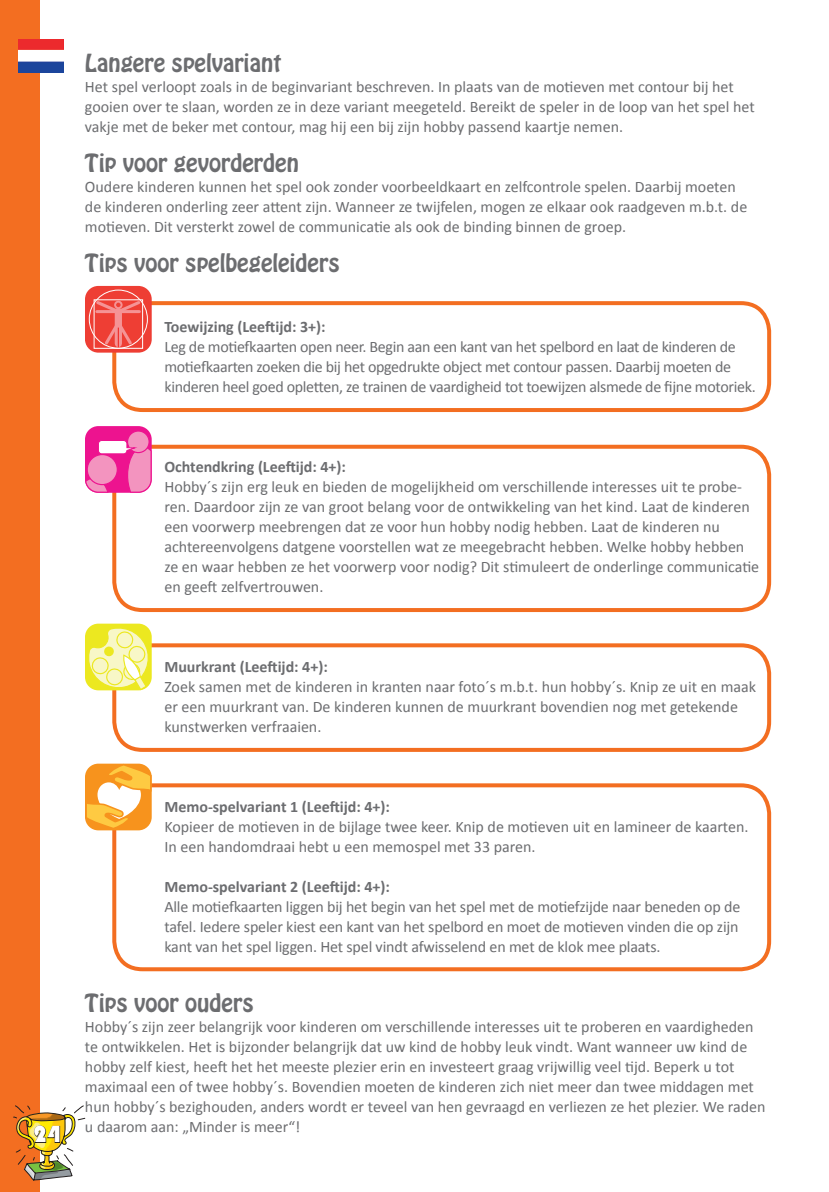
<style>
.page{position:relative;width:829px;height:1192px;background:#fff}
.page>*{position:absolute;margin:0;border:0;box-sizing:border-box;transform-origin:0 0}
.t1{font:24px "Bauhaus 93";color:#fff}
.t2{font:22px "Hobo Std";color:#6c6d70}
.t3{font:16px/20px "Calibri";color:#6c6d70}
.t4{font:16px/20px "Calibri";letter-spacing:-.02em;color:#6c6d70}
.t5{font:700 16px "Calibri";color:#6c6d70}
</style>
<div class="page">
<div style="left:0;top:0;width:40px;height:1192px;background:#f36e21"></div>
<img style="left:13px;top:1105px;width:72px;height:75px">
<img style="left:18px;top:39px;width:46px;height:33px">
<div style="left:112px;top:301px;width:659px;height:111px;border:4px solid #f36e21;border-radius:28px"></div>
<div style="left:112px;top:445px;width:659px;height:167px;border:4px solid #f36e21;border-radius:28px"></div>
<div style="left:112px;top:643px;width:659px;height:109px;border:4px solid #f36e21;border-radius:28px"></div>
<div style="left:112px;top:783px;width:659px;height:188px;border:4px solid #f36e21;border-radius:28px"></div>
<svg style="left:85px;top:764px;width:67px;height:66px"></svg>
<div style="left:85px;top:624px;width:67px;height:66px;background:#ece820;border-radius:13px"></div>
<svg style="left:88px;top:625px;width:63px;height:65px"></svg>
<svg style="left:85px;top:286px;width:67px;height:67px;background:#f0615a"></svg>
<svg style="left:85px;top:426px;width:67px;height:67px;background:#ef49a4"></svg>
<div style="left:128px;top:431px;width:21px;height:22px;background:#f394bf;border-radius:50%"></div>
<div style="left:127px;top:430px;width:23px;height:23px;border:1px solid #ed138f;border-radius:50%"></div>
<div style="left:87px;top:455px;width:30px;height:30px;background:#f394bf;border-radius:50%"></div>
<div style="left:87px;top:454px;width:31px;height:31px;border:1px solid #ed138f;border-radius:50%"></div>
<div style="left:98px;top:440px;width:29px;height:14px;background:#fff;border-radius:3px"></div>
<div style="left:98px;top:440px;width:29px;height:14px;border:1px solid #ed138f;border-radius:3px"></div>
<p class="t2" style="left:85px;top:48px;width:198px">Langere spelvariant</p>
<p class="t3" style="left:85px;top:77px;width:671px">Het spel verloopt zoals in de beginvariant beschreven. In plaats van de motieven met contour bij het gooien over te slaan, worden ze in deze variant meegeteld. Bereikt de speler in de loop van het spel het vakje met de beker met contour, mag hij een bij zijn hobby passend kaartje nemen.</p>
<p class="t2" style="left:85px;top:148px;width:215px">Tip voor gevorderden</p>
<p class="t3" style="left:85px;top:177px;width:664px">Oudere kinderen kunnen het spel ook zonder voorbeeldkaart en zelfcontrole spelen. Daarbij moeten de kinderen onderling zeer attent zijn. Wanneer ze twijfelen, mogen ze elkaar ook raadgeven m.b.t. de motieven. Dit versterkt zowel de communicatie als ook de binding binnen de groep.</p>
<p class="t2" style="left:85px;top:248px;width:256px">Tips voor spelbegeleiders</p>
<p class="t5" style="left:164px;top:316px;width:163px">Toewijzing (Leeftijd: 3+):</p>
<p class="t4" style="left:164px;top:337px;width:593px">Leg de motiefkaarten open neer. Begin aan een kant van het spelbord en laat de kinderen de motiefkaarten zoeken die bij het opgedrukte object met contour passen. Daarbij moeten de kinderen heel goed opletten, ze trainen de vaardigheid tot toewijzen alsmede de fijne motoriek.</p>
<p class="t5" style="left:164px;top:456px;width:183px">Ochtendkring (Leeftijd: 4+):</p>
<p class="t3" style="left:164px;top:477px;width:596px">Hobby´s zijn erg leuk en bieden de mogelijkheid om verschillende interesses uit te probe&shy;ren. Daardoor zijn ze van groot belang voor de ontwikkeling van het kind. Laat de kinderen een voorwerp meebrengen dat ze voor hun hobby nodig hebben. Laat de kinderen nu achtereenvolgens datgene voorstellen wat ze meegebracht hebben. Welke hobby hebben ze en waar hebben ze het voorwerp voor nodig? Dit stimuleert de onderlinge communicatie en geeft zelfvertrouwen.</p>
<p class="t5" style="left:164px;top:656px;width:165px">Muurkrant (Leeftijd: 4+):</p>
<p class="t3" style="left:164px;top:677px;width:593px">Zoek samen met de kinderen in kranten naar foto´s m.b.t. hun hobby´s. Knip ze uit en maak er een muurkrant van. De kinderen kunnen de muurkrant bovendien nog met getekende kunstwerken verfraaien.</p>
<h1 class="t1" style="left:33px;top:1121px;width:29px">24</h1>
<p class="t5" style="left:164px;top:796px;width:227px">Memo-spelvariant 1 (Leeftijd: 4+):</p>
<p class="t3" style="left:164px;top:817px;width:586px">Kopieer de motieven in de bijlage twee keer. Knip de motieven uit en lamineer de kaarten.<br>In een handomdraai hebt u een memospel met 33 paren.</p>
<p class="t5" style="left:164px;top:876px;width:227px">Memo-spelvariant 2 (Leeftijd: 4+):</p>
<p class="t3" style="left:164px;top:897px;width:577px;text-align:justify">Alle motiefkaarten liggen bij het begin van het spel met de motiefzijde naar beneden op de tafel. Iedere speler kiest een kant van het spelbord en moet de motieven vinden die op zijn kant van het spel liggen. Het spel vindt afwisselend en met de klok mee plaats.</p>
<p class="t2" style="left:85px;top:988px;width:170px">Tips voor ouders</p>
<p class="t3" style="left:85px;top:1017px;width:682px">Hobby´s zijn zeer belangrijk voor kinderen om verschillende interesses uit te proberen en vaardigheden te ontwikkelen. Het is bijzonder belangrijk dat uw kind de hobby leuk vindt. Want wanneer uw kind de hobby zelf kiest, heeft het het meeste plezier erin en investeert graag vrijwillig veel tijd. Beperk u tot maximaal een of twee hobby´s. Bovendien moeten de kinderen zich niet meer dan twee middagen met hun hobby´s bezighouden, anders wordt er teveel van hen gevraagd en verliezen ze het plezier. We raden u daarom aan: „Minder is meer“!</p>
</div>
